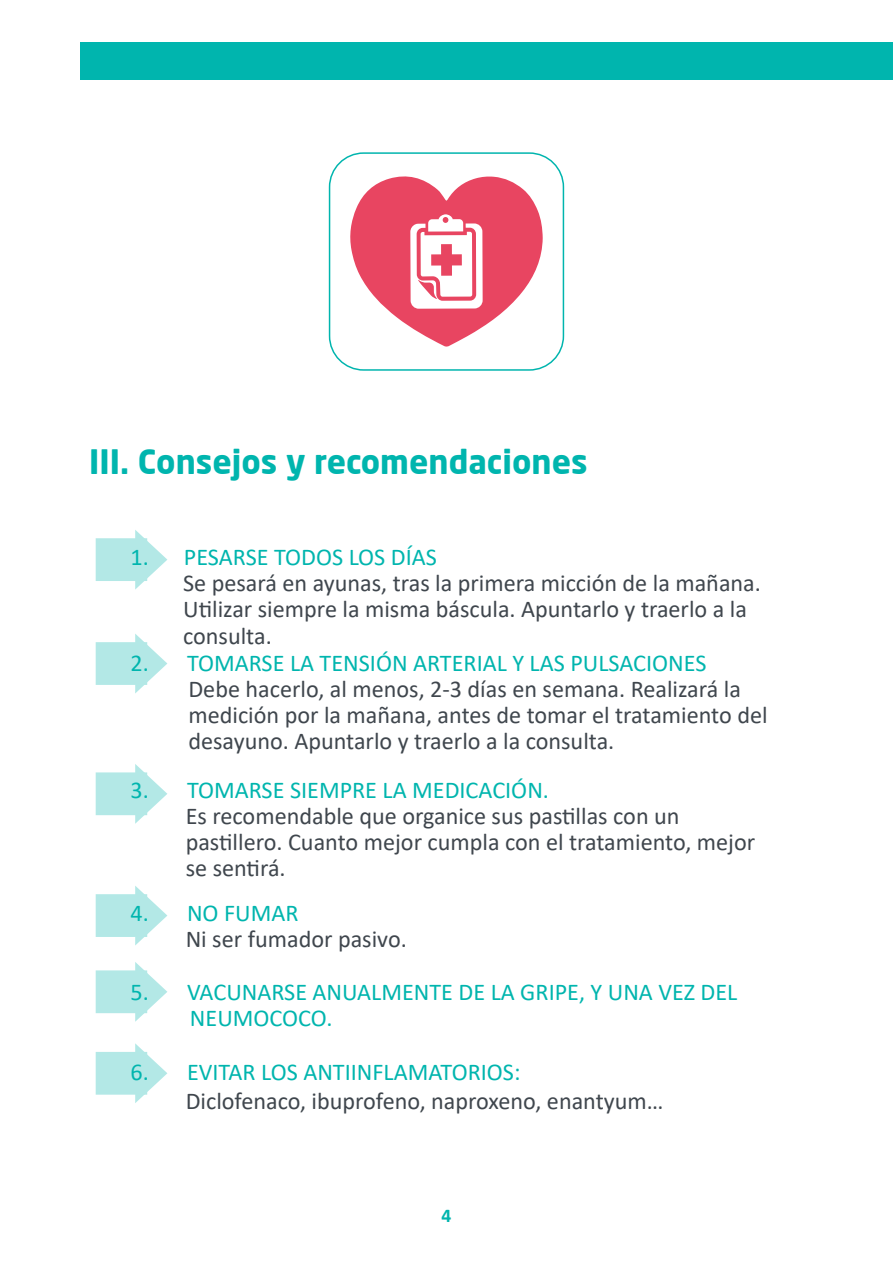
<style>
.page{position:relative;width:893px;height:1263px;background:#fff}
.page>*{position:absolute;margin:0;border:0;box-sizing:border-box;transform-origin:0 0}
.t1{font:700 33px "Neo Sans";color:#00b5ae}
.Subtitulo{font:24.15px/26.1px "Calibri";color:#3f464d}
.Subtitulo-2{font:24.15px/26.1px "Calibri";color:#00b5ae}
.t2{font:700 19.5px "Calibri";color:#00b5ae}
</style>
<div class="page">
<div style="left:81px;top:43px;width:812px;height:37px;background:#00b5ae"></div>
<div style="left:329px;top:152px;width:235px;height:219px;border:2px solid #00b5ae;border-radius:34px"></div>
<div style="left:96px;top:538px;width:51px;height:43px;background:#b3e8e6"></div>
<svg style="left:135px;top:530px;width:32px;height:60px"></svg>
<div style="left:96px;top:642px;width:51px;height:43px;background:#b3e8e6"></div>
<svg style="left:135px;top:634px;width:32px;height:59px"></svg>
<div style="left:96px;top:772px;width:51px;height:43px;background:#b3e8e6"></div>
<svg style="left:135px;top:764px;width:32px;height:60px"></svg>
<div style="left:96px;top:894px;width:51px;height:43px;background:#b3e8e6"></div>
<svg style="left:135px;top:886px;width:32px;height:59px"></svg>
<div style="left:96px;top:1052px;width:51px;height:43px;background:#b3e8e6"></div>
<svg style="left:135px;top:1043px;width:32px;height:60px"></svg>
<div style="left:96px;top:970px;width:51px;height:43px;background:#b3e8e6"></div>
<svg style="left:135px;top:962px;width:32px;height:60px"></svg>
<svg style="left:350px;top:176px;width:193px;height:171px"></svg>
<p class="t1" style="left:89px;top:441px;width:500px">III. Consejos y recomendaciones</p>
<p class="Subtitulo-2" style="left:130px;top:544px;width:308px">1. PESARSE TODOS LOS DÍAS</p>
<p class="Subtitulo" style="left:183px;top:570px;width:579px">Se pesará en ayunas, tras la primera micción de la mañana.<br>Utilizar siempre la misma báscula. Apuntarlo y traerlo a la consulta.</p>
<p class="Subtitulo-2" style="left:130px;top:649px;width:578px">2. TOMARSE LA TENSIÓN ARTERIAL Y LAS PULSACIONES</p>
<p class="Subtitulo" style="left:188px;top:675px;width:581px">Debe hacerlo, al menos, 2-3 días en semana. Realizará la medición por la mañana, antes de tomar el tratamiento del desayuno. Apuntarlo y traerlo a la consulta.</p>
<p class="Subtitulo-2" style="left:130px;top:776px;width:420px">3. TOMARSE SIEMPRE LA MEDICACIÓN.</p>
<p class="Subtitulo" style="left:186px;top:802px;width:571px">Es recomendable que organice sus pastillas con un pastillero. Cuanto mejor cumpla con el tratamiento, mejor se sentirá.</p>
<p class="Subtitulo-2" style="left:130px;top:900px;width:170px">4. NO FUMAR</p>
<p class="Subtitulo" style="left:186px;top:926px;width:223px">Ni ser fumador pasivo.</p>
<p class="Subtitulo-2" style="left:190px;top:978px;width:549px;text-indent:-60px">5. VACUNARSE ANUALMENTE DE LA GRIPE, Y UNA VEZ DEL<br>NEUMOCOCO.</p>
<p class="Subtitulo-2" style="left:130px;top:1059px;width:392px">6. EVITAR LOS ANTIINFLAMATORIOS:</p>
<p class="Subtitulo" style="left:186px;top:1088px;width:479px">Diclofenaco, ibuprofeno, naproxeno, enantyum…</p>
<p class="t2" style="left:442px;top:1201px;width:11px">4</p>
</div>
